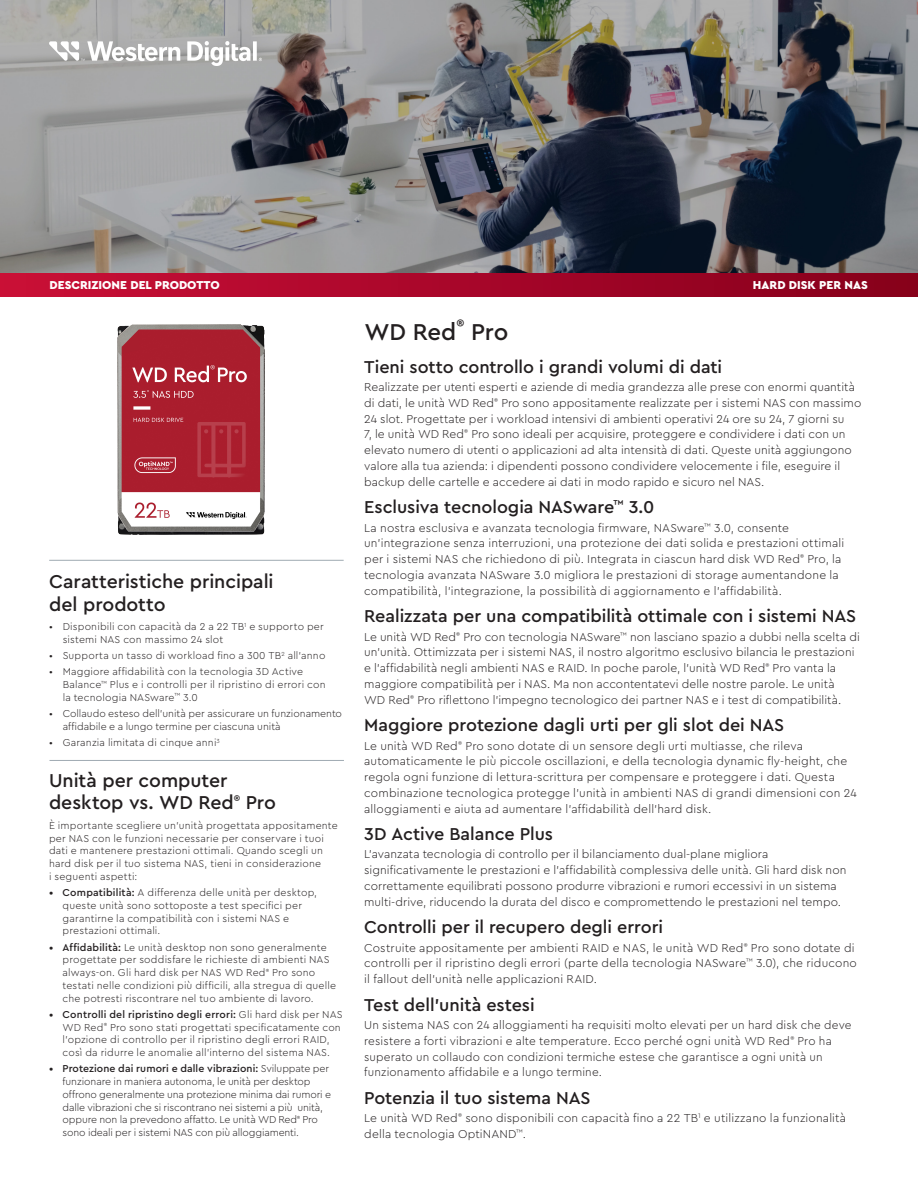
<style>
.page{position:relative;width:918px;height:1188px;background:#fff}
.page>*{position:absolute;margin:0;border:0;box-sizing:border-box;transform-origin:0 0}
.t1{font:500 24px "Cera PRO";letter-spacing:-.015em;color:#231f20}
.t2{font:500 19.5px/22.5px "Cera PRO";color:#231f20}
.t3{font:500 18px "Cera PRO";letter-spacing:-.005em;color:#231f20}
.t4{font:500 13.95px "Cera PRO";color:#231f20}
.t5{font:300 12px/15.8px "Cera PRO";letter-spacing:.005em;color:#231f20}
.t6{font:900 12px "Cera PRO";color:#fff}
.t7{font:300 10.5px/12.8px "Cera PRO";letter-spacing:.015em;color:#231f20}
.t8{font:300 10.5px/12.8px "Cera PRO";letter-spacing:-.01em;color:#231f20}
.s1{font-weight:500}
</style>
<div class="page">
<img style="left:0;top:0;width:918px;height:273px">
<div style="left:0;top:273px;width:918px;height:24px;background:linear-gradient(to right,#ca0f37,#86001b)"></div>
<img style="left:118px;top:324px;width:147px;height:210px">
<hr style="left:49px;top:560px;width:295px;height:1px;background:#9faab2">
<hr style="left:49px;top:760px;width:295px;height:1px;background:#9faab2">
<img style="left:49px;top:42px;width:212px;height:23px">
<p class="t6" style="left:49px;top:277px;width:172px">DESCRIZIONE DEL PRODOTTO</p>
<h2 class="t2" style="left:49px;top:569px;width:226px">Caratteristiche principali del prodotto</h2>
<p class="t7" style="left:63px;top:620px;width:263px;text-indent:-14px">• Disponibili con capacità da 2 a 22 TB<sup>1</sup> e supporto per sistemi NAS con massimo 24 slot</p>
<p class="t7" style="left:49px;top:649px;width:278px">• Supporta un tasso di workload fino a 300 TB<sup>2</sup> all’anno</p>
<p class="t7" style="left:63px;top:665px;width:265px;text-indent:-14px">• Maggiore affidabilità con la tecnologia 3D Active<br>Balance<sup>™</sup> Plus e i controlli per il ripristino di errori con la tecnologia NASware<sup>™</sup> 3.0</p>
<p class="t7" style="left:63px;top:707px;width:281px;text-indent:-14px">• Collaudo esteso dell’unità per assicurare un funzionamento affidabile e a lungo termine per ciascuna unità</p>
<p class="t7" style="left:49px;top:736px;width:172px">• Garanzia limitata di cinque anni<sup>3</sup></p>
<h2 class="t2" style="left:49px;top:768px;width:228px">Unità per computer desktop vs. WD Red<sup>®</sup> Pro</h2>
<p class="t7" style="left:49px;top:818px;width:290px">È importante scegliere un’unità progettata appositamente per NAS con le funzioni necessarie per conservare i tuoi dati e mantenere prestazioni ottimali. Quando scegli un hard disk per il tuo sistema NAS, tieni in considerazione<br>i seguenti aspetti:</p>
<p class="t7" style="left:63px;top:886px;width:256px;text-indent:-14px"><span class="s1">• Compatibilità:</span> A differenza delle unità per desktop, queste unità sono sottoposte a test specifici per garantirne la compatibilità con i sistemi NAS e prestazioni ottimali.</p>
<p class="t7" style="left:63px;top:940px;width:275px;text-indent:-14px"><span class="s1">• Affidabilità:</span> Le unità desktop non sono generalmente progettate per soddisfare le richieste di ambienti NAS always-on. Gli hard disk per NAS WD Red<sup>®</sup> Pro sono testati nelle condizioni più difficili, alla stregua di quelle che potresti riscontrare nel tuo ambiente di lavoro.</p>
<p class="t7" style="left:63px;top:1007px;width:282px;text-indent:-14px"><span class="s1">• Controlli del ripristino degli errori:</span> Gli hard disk per NAS WD Red<sup>®</sup> Pro sono stati progettati specificatamente con l’opzione di controllo per il ripristino degli errori RAID, così da ridurre le anomalie all’interno del sistema NAS.</p>
<p class="t8" style="left:63px;top:1062px;width:270px;text-indent:-14px"><span class="s1">• Protezione dai rumori e dalle vibrazioni:</span> Sviluppate per funzionare in maniera autonoma, le unità per desktop offrono generalmente una protezione minima dai rumori e dalle vibrazioni che si riscontrano nei sistemi a più unità, oppure non la prevedono affatto. Le unità WD Red<sup>®</sup> Pro sono ideali per i sistemi NAS con più alloggiamenti.</p>
<h1 class="t1" style="left:364px;top:316px;width:93px">WD Red</h1>
<p class="t4" style="left:457px;top:315px;width:10px">®</p>
<h1 class="t1" style="left:471px;top:316px;width:39px">Pro</h1>
<p class="t6" style="left:753px;top:277px;width:116px">HARD DISK PER NAS</p>
<h3 class="t3" style="left:364px;top:355px;width:359px">Tieni sotto controllo i grandi volumi di dati</h3>
<p class="t5" style="left:364px;top:379px;width:499px">Realizzate per utenti esperti e aziende di media grandezza alle prese con enormi quantità di dati, le unità WD Red<sup>®</sup> Pro sono appositamente realizzate per i sistemi NAS con massimo 24 slot. Progettate per i workload intensivi di ambienti operativi 24 ore su 24, 7 giorni su<br>7, le unità WD Red<sup>®</sup> Pro sono ideali per acquisire, proteggere e condividere i dati con un elevato numero di utenti o applicazioni ad alta intensità di dati. Queste unità aggiungono valore alla tua azienda: i dipendenti possono condividere velocemente i file, eseguire il backup delle cartelle e accedere ai dati in modo rapido e sicuro nel NAS.</p>
<h3 class="t3" style="left:364px;top:495px;width:292px">Esclusiva tecnologia NASware<sup>™</sup> 3.0</h3>
<p class="t5" style="left:364px;top:519px;width:482px">La nostra esclusiva e avanzata tecnologia firmware, NASware<sup>™</sup> 3.0, consente un’integrazione senza interruzioni, una protezione dei dati solida e prestazioni ottimali per i sistemi NAS che richiedono di più. Integrata in ciascun hard disk WD Red<sup>®</sup> Pro, la tecnologia avanzata NASware 3.0 migliora le prestazioni di storage aumentandone la compatibilità, l’integrazione, la possibilità di aggiornamento e l’affidabilità.</p>
<h3 class="t3" style="left:364px;top:604px;width:494px">Realizzata per una compatibilità ottimale con i sistemi NAS</h3>
<p class="t5" style="left:364px;top:628px;width:497px">Le unità WD Red<sup>®</sup> Pro con tecnologia NASware<sup>™</sup> non lasciano spazio a dubbi nella scelta di un’unità. Ottimizzata per i sistemi NAS, il nostro algoritmo esclusivo bilancia le prestazioni e l’affidabilità negli ambienti NAS e RAID. In poche parole, l’unità WD Red<sup>®</sup> Pro vanta la maggiore compatibilità per i NAS. Ma non accontentatevi delle nostre parole. Le unità<br>WD Red<sup>®</sup> Pro riflettono l’impegno tecnologico dei partner NAS e i test di compatibilità.</p>
<h3 class="t3" style="left:364px;top:713px;width:422px">Maggiore protezione dagli urti per gli slot dei NAS</h3>
<p class="t5" style="left:364px;top:737px;width:494px">Le unità WD Red<sup>®</sup> Pro sono dotate di un sensore degli urti multiasse, che rileva automaticamente le più piccole oscillazioni, e della tecnologia dynamic fly-height, che regola ogni funzione di lettura-scrittura per compensare e proteggere i dati. Questa combinazione tecnologica protegge l'unità in ambienti NAS di grandi dimensioni con 24 alloggiamenti e aiuta ad aumentare l'affidabilità dell'hard disk.</p>
<h3 class="t3" style="left:364px;top:822px;width:190px">3D Active Balance Plus</h3>
<p class="t5" style="left:364px;top:846px;width:484px">L'avanzata tecnologia di controllo per il bilanciamento dual-plane migliora significativamente le prestazioni e l'affidabilità complessiva delle unità. Gli hard disk non correttamente equilibrati possono produrre vibrazioni e rumori eccessivi in un sistema multi-drive, riducendo la durata del disco e compromettendo le prestazioni nel tempo.</p>
<h3 class="t3" style="left:364px;top:915px;width:300px">Controlli per il recupero degli errori</h3>
<p class="t5" style="left:364px;top:939px;width:494px">Costruite appositamente per ambienti RAID e NAS, le unità WD Red<sup>®</sup> Pro sono dotate di controlli per il ripristino degli errori (parte della tecnologia NASware<sup>™</sup> 3.0), che riducono il fallout dell’unità nelle applicazioni RAID.</p>
<h3 class="t3" style="left:364px;top:993px;width:172px">Test dell'unità estesi</h3>
<p class="t5" style="left:364px;top:1017px;width:489px">Un sistema NAS con 24 alloggiamenti ha requisiti molto elevati per un hard disk che deve resistere a forti vibrazioni e alte temperature. Ecco perché ogni unità WD Red<sup>®</sup> Pro ha superato un collaudo con condizioni termiche estese che garantisce a ogni unità un funzionamento affidabile e a lungo termine.</p>
<h3 class="t3" style="left:364px;top:1086px;width:228px">Potenzia il tuo sistema NAS</h3>
<p class="t5" style="left:364px;top:1110px;width:484px">Le unità WD Red<sup>®</sup> sono disponibili con capacità fino a 22 TB<sup>1</sup> e utilizzano la funzionalità della tecnologia OptiNAND<sup>™</sup>.</p>
</div>
